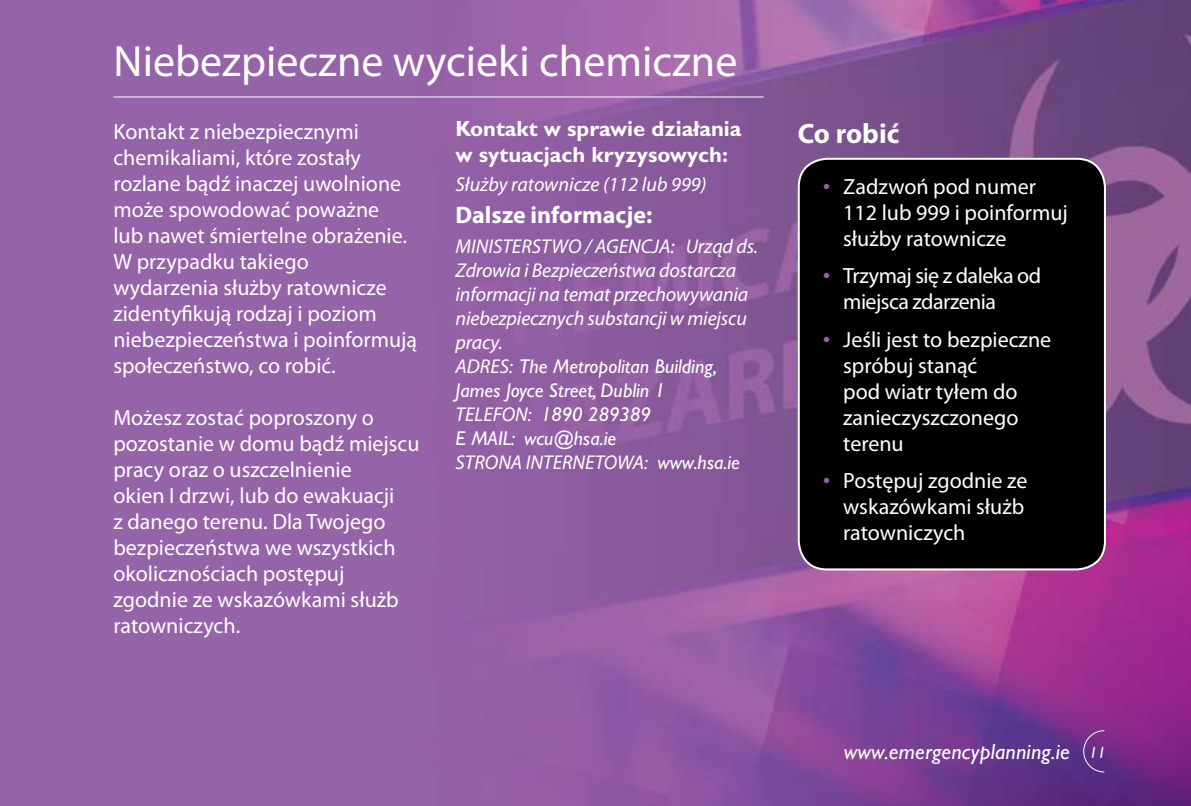
<style>
.page{position:relative;width:1191px;height:806px;background:#fff}
.page>*{position:absolute;margin:0;border:0;box-sizing:border-box;transform-origin:0 0}
.t1{font:44px "Myriad Pro";color:#fff}
.t2{font:700 28px "Myriad Pro";color:#fff}
.t3{font:700 24px "Myriad Pro";color:#fff}
.t4{font:22px/26px "Myriad Pro";color:#fff}
.t5{font:700 22px/26px "Gill Sans";color:#fff}
.t6{font:22px/26px "Myriad Pro";letter-spacing:-.025em;color:#fff}
.t7{font:italic 22px "Gill Sans";letter-spacing:.01em;color:#fff}
.t8{font:italic 20px/24px "Myriad Pro";letter-spacing:-.01em;color:#fff}
.t9{font:italic 20px/24px "Gill Sans";color:#fff}
.s1{font-family:"Myriad Pro"}
.s2{font-family:"Gill Sans"}
.s3{font-family:"Gill Sans";font-weight:300;color:#9561a8}
.s4{font-size:16px}
</style>
<div class="page">
<img style="left:0;top:0;width:1191px;height:805px">
<hr style="left:113px;top:97px;width:650px;height:1px;background:#fff">
<div style="left:798px;top:159px;width:307px;height:410px;background:#000;border-radius:28px"></div>
<div style="left:797px;top:158px;width:309px;height:412px;border:2px solid #fff;border-radius:28px"></div>
<svg style="left:1082px;top:729px;width:23px;height:43px"></svg>
<h1 class="t1" style="left:113px;top:34px;width:625px">Niebezpieczne wycieki chemiczne</h1>
<p class="t4" style="left:113px;top:118px;width:305px">Kontakt z niebezpiecznymi chemikaliami, które zostały rozlane bądź inaczej uwolnione może spowodować poważne<br>lub nawet śmiertelne obrażenie.<br>W przypadku takiego wydarzenia służby ratownicze zidentyfikują rodzaj i poziom niebezpieczeństwa i poinformują społeczeństwo, co robić.</p>
<p class="t4" style="left:113px;top:404px;width:308px">Możesz zostać poproszony o pozostanie w domu bądź miejscu pracy oraz o uszczelnienie<br>okien I drzwi, lub do ewakuacji<br>z danego terenu. Dla Twojego bezpieczeństwa we wszystkich okolicznościach postępuj zgodnie ze wskazówkami służb ratowniczych.</p>
<p class="t5" style="left:455px;top:115px;width:287px">Kontakt w sprawie działania w sytuacjach kryzysowych:</p>
<p class="t8" style="left:455px;top:172px;width:252px">Służby ratownicze (112 lub 999)</p>
<p class="t3" style="left:455px;top:199px;width:198px">Dalsze informacje:</p>
<p class="t8" style="left:455px;top:234px;width:304px">MINISTERSTWO / AGENCJA: Urząd ds.<br>Zdrowia i Bezpieczeństwa dostarcza informacji na temat przechowywania niebezpiecznych substancji w miejscu pracy.</p>
<p class="t9" style="left:455px;top:354px;width:263px"><span class="s1">ADRES</span>: The Metropolitan Building,<br>James Joyce Street, Dublin 1<br><span class="s1">TELEFON</span>: 1890 289389<br>E MAIL: wcu@hsa.ie</p>
<p class="t8" style="left:455px;top:450px;width:286px">STRONA INTERNETOWA<span class="s2">: www.hsa.ie</span></p>
<p class="t2" style="left:797px;top:115px;width:103px">Co robić</p>
<p class="t4" style="left:843px;top:173px;width:226px;text-indent:-22px"><span class="s3">•</span> Zadzwoń pod numer<br>112 lub 999 i poinformuj służby ratownicze</p>
<p class="t6" style="left:843px;top:262px;width:199px;text-indent:-22px"><span class="s3">•</span> Trzymaj się z daleka od miejsca zdarzenia</p>
<p class="t4" style="left:843px;top:326px;width:209px;text-indent:-22px"><span class="s3">•</span> Jeśli jest to bezpieczne spróbuj stanąć<br>pod wiatr tyłem do zanieczyszczonego terenu</p>
<p class="t4" style="left:843px;top:467px;width:186px;text-indent:-22px"><span class="s3">•</span> Postępuj zgodnie ze wskazówkami służb ratowniczych</p>
<p class="t7" style="left:843px;top:738px;width:264px">www.emergencyplanning.ie <span class="s4">11</span></p>
</div>
